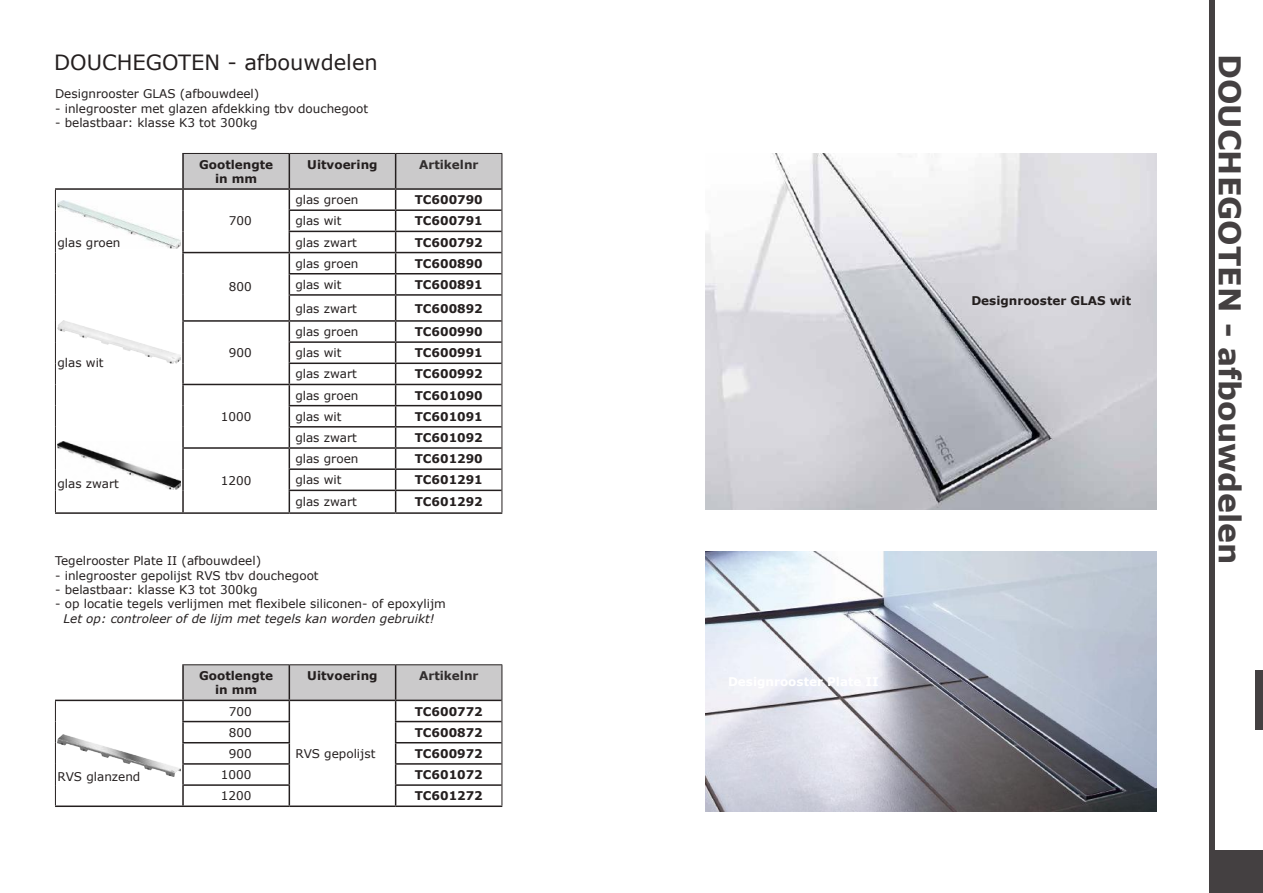
<style>
.page{position:relative;width:1263px;height:893px;background:#fff}
.page>*{position:absolute;margin:0;border:0;box-sizing:border-box;transform-origin:0 0}
.t1{font:700 30px "Verdana";color:#444041}
.t2{font:21px "Verdana";color:#241f1f}
.t3{font:12px "Verdana";color:#241f1f}
.t4{font:700 12px/14.4px "Verdana";color:#241f1f;text-align:center}
.t5{font:italic 12px "Verdana";color:#241f1f}
.t6{font:700 12px "Verdana";color:#322e2e}
</style>
<div class="page">
<div style="left:1255px;top:671px;width:8px;height:59px;background:#444041"></div>
<hr style="left:182px;top:153px;width:107px;height:1px;background:#241f1f">
<svg style="left:55px;top:190px;width:1px;height:322px"></svg>
<hr style="left:182px;top:190px;width:2px;height:20px;background:#241f1f">
<hr style="left:182px;top:210px;width:2px;height:21px;background:#241f1f">
<hr style="left:182px;top:231px;width:2px;height:21px;background:#241f1f">
<hr style="left:182px;top:253px;width:2px;height:21px;background:#241f1f">
<hr style="left:182px;top:274px;width:2px;height:21px;background:#241f1f">
<hr style="left:182px;top:295px;width:2px;height:25px;background:#241f1f">
<hr style="left:182px;top:322px;width:2px;height:20px;background:#241f1f">
<hr style="left:182px;top:342px;width:2px;height:21px;background:#241f1f">
<hr style="left:182px;top:363px;width:2px;height:21px;background:#241f1f">
<hr style="left:182px;top:385px;width:2px;height:21px;background:#241f1f">
<hr style="left:182px;top:406px;width:2px;height:21px;background:#241f1f">
<hr style="left:182px;top:427px;width:2px;height:20px;background:#241f1f">
<hr style="left:182px;top:449px;width:2px;height:20px;background:#241f1f">
<hr style="left:182px;top:469px;width:2px;height:21px;background:#241f1f">
<hr style="left:182px;top:490px;width:2px;height:22px;background:#241f1f">
<svg style="left:183px;top:153px;width:320px;height:359px"></svg>
<hr style="left:289px;top:209px;width:107px;height:2px;background:#241f1f">
<hr style="left:289px;top:231px;width:107px;height:1px;background:#241f1f">
<hr style="left:182px;top:252px;width:107px;height:1px;background:#241f1f">
<hr style="left:289px;top:273px;width:107px;height:1px;background:#241f1f">
<hr style="left:289px;top:294px;width:107px;height:2px;background:#241f1f">
<hr style="left:182px;top:320px;width:107px;height:2px;background:#241f1f">
<hr style="left:289px;top:341px;width:107px;height:2px;background:#241f1f">
<hr style="left:289px;top:363px;width:107px;height:1px;background:#241f1f">
<hr style="left:182px;top:384px;width:107px;height:1px;background:#241f1f">
<hr style="left:289px;top:405px;width:107px;height:1px;background:#241f1f">
<hr style="left:289px;top:426px;width:107px;height:2px;background:#241f1f">
<hr style="left:182px;top:447px;width:107px;height:2px;background:#241f1f">
<hr style="left:289px;top:468px;width:107px;height:2px;background:#241f1f">
<hr style="left:289px;top:490px;width:107px;height:1px;background:#241f1f">
<hr style="left:55px;top:512px;width:128px;height:2px;background:#241f1f">
<hr style="left:183px;top:512px;width:106px;height:2px;background:#241f1f">
<hr style="left:289px;top:512px;width:107px;height:2px;background:#241f1f">
<hr style="left:396px;top:209px;width:106px;height:2px;background:#241f1f">
<hr style="left:396px;top:231px;width:106px;height:1px;background:#241f1f">
<hr style="left:396px;top:273px;width:106px;height:1px;background:#241f1f">
<hr style="left:396px;top:294px;width:106px;height:2px;background:#241f1f">
<hr style="left:396px;top:341px;width:106px;height:2px;background:#241f1f">
<hr style="left:396px;top:363px;width:106px;height:1px;background:#241f1f">
<hr style="left:396px;top:405px;width:106px;height:1px;background:#241f1f">
<hr style="left:396px;top:426px;width:106px;height:2px;background:#241f1f">
<hr style="left:396px;top:468px;width:106px;height:2px;background:#241f1f">
<hr style="left:396px;top:490px;width:106px;height:1px;background:#241f1f">
<hr style="left:396px;top:512px;width:106px;height:2px;background:#241f1f">
<hr style="left:182px;top:154px;width:2px;height:34px;background:#241f1f">
<hr style="left:55px;top:188px;width:128px;height:2px;background:#241f1f">
<img style="left:706px;top:552px;width:451px;height:259px">
<div style="left:1212px;top:850px;width:51px;height:43px;background:#444041"></div>
<div style="left:1209px;top:0;width:6px;height:893px;background:#444041"></div>
<hr style="left:182px;top:664px;width:107px;height:1px;background:#241f1f">
<hr style="left:289px;top:664px;width:107px;height:1px;background:#241f1f">
<hr style="left:396px;top:664px;width:106px;height:1px;background:#241f1f">
<svg style="left:55px;top:701px;width:1px;height:104px"></svg>
<svg style="left:182px;top:665px;width:321px;height:140px"></svg>
<hr style="left:182px;top:721px;width:108px;height:1px;background:#241f1f">
<hr style="left:182px;top:742px;width:108px;height:1px;background:#241f1f">
<hr style="left:182px;top:763px;width:108px;height:2px;background:#241f1f">
<hr style="left:182px;top:784px;width:108px;height:2px;background:#241f1f">
<hr style="left:55px;top:805px;width:128px;height:2px;background:#241f1f">
<hr style="left:183px;top:805px;width:106px;height:2px;background:#241f1f">
<hr style="left:289px;top:805px;width:107px;height:2px;background:#241f1f">
<hr style="left:395px;top:721px;width:107px;height:1px;background:#241f1f">
<hr style="left:395px;top:742px;width:107px;height:1px;background:#241f1f">
<hr style="left:395px;top:763px;width:107px;height:2px;background:#241f1f">
<hr style="left:395px;top:784px;width:107px;height:2px;background:#241f1f">
<hr style="left:396px;top:805px;width:106px;height:2px;background:#241f1f">
<hr style="left:182px;top:665px;width:2px;height:35px;background:#241f1f">
<hr style="left:55px;top:700px;width:128px;height:1px;background:#241f1f">
<img style="left:706px;top:153px;width:451px;height:356px">
<img style="left:57px;top:201px;width:124px;height:48px">
<img style="left:57px;top:321px;width:124px;height:42px">
<img style="left:57px;top:441px;width:124px;height:49px">
<img style="left:57px;top:734px;width:124px;height:43px">
<h2 class="t2" style="left:54px;top:48px;width:325px">DOUCHEGOTEN - afbouwdelen</h2>
<p class="t3" style="left:55px;top:86px;width:206px">Designrooster GLAS (afbouwdeel)</p>
<p class="t3" style="left:55px;top:100px;width:315px">- inlegrooster met glazen afdekking tbv douchegoot</p>
<p class="t3" style="left:55px;top:115px;width:204px">- belastbaar: klasse K3 tot 300kg</p>
<p class="t3" style="left:57px;top:234px;width:65px">glas groen</p>
<p class="t3" style="left:57px;top:355px;width:48px">glas wit</p>
<p class="t3" style="left:57px;top:475px;width:63px">glas zwart</p>
<p class="t4" style="left:199px;top:157px;width:76px">Gootlengte in mm</p>
<p class="t4" style="left:307px;top:157px;width:72px">Uitvoering</p>
<p class="t6" style="left:419px;top:156px;width:61px">Artikelnr</p>
<p class="t3" style="left:229px;top:213px;width:24px">700</p>
<p class="t3" style="left:295px;top:192px;width:65px">glas groen</p>
<p class="t4" style="left:415px;top:192px;width:70px">TC600790</p>
<p class="t3" style="left:295px;top:213px;width:48px">glas wit</p>
<p class="t4" style="left:415px;top:214px;width:70px">TC600791</p>
<p class="t3" style="left:295px;top:234px;width:63px">glas zwart</p>
<p class="t4" style="left:415px;top:235px;width:70px">TC600792</p>
<p class="t3" style="left:229px;top:279px;width:24px">800</p>
<p class="t3" style="left:229px;top:345px;width:24px">900</p>
<p class="t3" style="left:221px;top:408px;width:32px">1000</p>
<p class="t3" style="left:221px;top:472px;width:32px">1200</p>
<p class="t3" style="left:295px;top:255px;width:65px">glas groen</p>
<p class="t4" style="left:415px;top:256px;width:70px">TC600890</p>
<p class="t3" style="left:295px;top:276px;width:48px">glas wit</p>
<p class="t4" style="left:415px;top:277px;width:70px">TC600891</p>
<p class="t3" style="left:295px;top:300px;width:63px">glas zwart</p>
<p class="t4" style="left:415px;top:301px;width:70px">TC600892</p>
<p class="t3" style="left:295px;top:323px;width:65px">glas groen</p>
<p class="t4" style="left:415px;top:324px;width:70px">TC600990</p>
<p class="t3" style="left:295px;top:345px;width:48px">glas wit</p>
<p class="t4" style="left:415px;top:345px;width:70px">TC600991</p>
<p class="t3" style="left:295px;top:366px;width:63px">glas zwart</p>
<p class="t4" style="left:415px;top:367px;width:70px">TC600992</p>
<p class="t3" style="left:295px;top:387px;width:65px">glas groen</p>
<p class="t4" style="left:415px;top:388px;width:70px">TC601090</p>
<p class="t3" style="left:295px;top:408px;width:48px">glas wit</p>
<p class="t4" style="left:415px;top:409px;width:70px">TC601091</p>
<p class="t3" style="left:295px;top:429px;width:63px">glas zwart</p>
<p class="t4" style="left:415px;top:430px;width:70px">TC601092</p>
<p class="t3" style="left:295px;top:451px;width:65px">glas groen</p>
<p class="t4" style="left:415px;top:451px;width:70px">TC601290</p>
<p class="t3" style="left:295px;top:472px;width:48px">glas wit</p>
<p class="t4" style="left:415px;top:473px;width:70px">TC601291</p>
<p class="t3" style="left:295px;top:494px;width:63px">glas zwart</p>
<p class="t4" style="left:415px;top:494px;width:70px">TC601292</p>
<p class="t3" style="left:55px;top:553px;width:208px">Tegelrooster Plate II (afbouwdeel)</p>
<p class="t3" style="left:55px;top:567px;width:265px">- inlegrooster gepolijst RVS tbv douchegoot</p>
<p class="t3" style="left:55px;top:581px;width:204px">- belastbaar: klasse K3 tot 300kg</p>
<p class="t3" style="left:55px;top:596px;width:392px">- op locatie tegels verlijmen met flexibele siliconen- of epoxylijm</p>
<p class="t5" style="left:64px;top:610px;width:373px">Let op: controleer of de lijm met tegels kan worden gebruikt!</p>
<p class="t3" style="left:57px;top:768px;width:84px">RVS glanzend</p>
<p class="t4" style="left:199px;top:668px;width:76px">Gootlengte in mm</p>
<p class="t4" style="left:307px;top:668px;width:72px">Uitvoering</p>
<p class="t6" style="left:419px;top:667px;width:61px">Artikelnr</p>
<p class="t3" style="left:229px;top:703px;width:24px">700</p>
<p class="t3" style="left:295px;top:745px;width:82px">RVS gepolijst</p>
<p class="t4" style="left:415px;top:704px;width:70px">TC600772</p>
<p class="t3" style="left:229px;top:724px;width:24px">800</p>
<p class="t4" style="left:415px;top:725px;width:70px">TC600872</p>
<p class="t3" style="left:229px;top:745px;width:24px">900</p>
<p class="t4" style="left:415px;top:746px;width:70px">TC600972</p>
<p class="t3" style="left:221px;top:766px;width:32px">1000</p>
<p class="t4" style="left:415px;top:767px;width:70px">TC601072</p>
<p class="t3" style="left:221px;top:788px;width:32px">1200</p>
<p class="t4" style="left:415px;top:788px;width:70px">TC601272</p>
<p class="t4" style="left:971px;top:293px;width:161px">Designrooster GLAS wit</p>
<h1 class="t1" style="left:1251px;top:54px;width:512px;rotate:90deg">DOUCHEGOTEN - afbouwdelen</h1>
</div>
